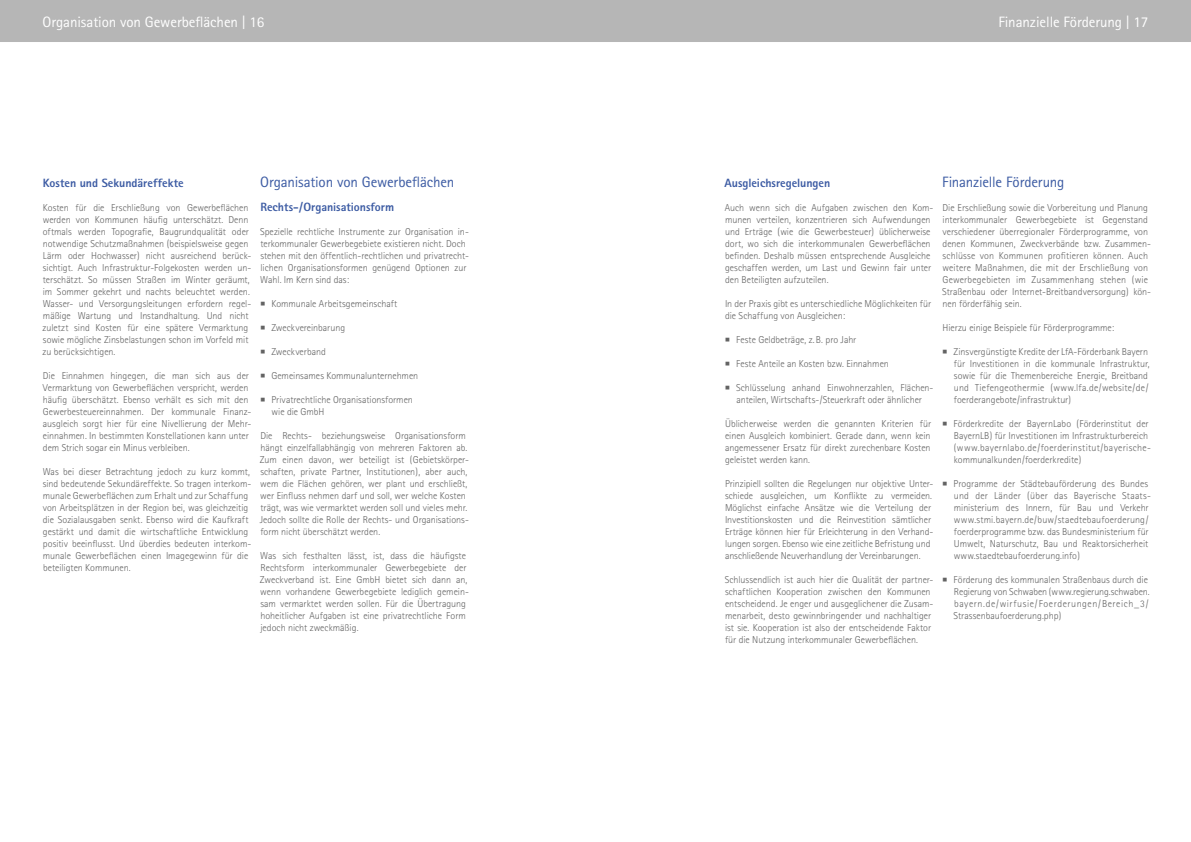
<style>
.page{position:relative;width:1191px;height:842px;background:#fff}
.page>*{position:absolute;margin:0;border:0;box-sizing:border-box;transform-origin:0 0}
.t1{font:15px "Rotis Sans Serif";letter-spacing:-.005em;color:#fff}
.t2{font:15px "Rotis Sans Serif";letter-spacing:-.01em;color:#3c5ba3}
.t3{font:800 12px "Rotis Sans Serif";color:#3c5ba3}
.t4{font:300 10px/12px "Rotis Sans Serif";color:#636363}
</style>
<div class="page">
<div style="left:0;top:0;width:1191px;height:43px;background:#b6b6b6"></div>
<hr style="left:0;top:42px;width:1191px;height:1px;background:#fff">
<h1 class="t1" style="left:43px;top:13px;width:223px">Organisation von Gewerbeflächen | 16</h1>
<h1 class="t1" style="left:998px;top:13px;width:152px">Finanzielle Förderung | 17</h1>
<p class="t3" style="left:43px;top:175px;width:142px">Kosten und Sekundäreffekte</p>
<p class="t4" style="left:43px;top:201px;width:210px">Kosten für die Erschließung von Gewerbeflächen werden von Kommunen häufig unterschätzt. Denn oftmals werden Topografie, Baugrundqualität oder notwendige Schutzmaßnahmen (beispielsweise gegen Lärm oder Hochwasser) nicht ausreichend berück&shy;sichtigt. Auch Infrastruktur-Folgekosten werden un&shy;terschätzt. So müssen Straßen im Winter geräumt, im Sommer gekehrt und nachts beleuchtet werden.<br>Wasser- und Versorgungsleitungen erfordern regel&shy;mäßige Wartung und Instandhaltung. Und nicht zuletzt sind Kosten für eine spätere Vermarktung sowie mögliche Zinsbelastungen schon im Vorfeld mit zu berücksichtigen.</p>
<p class="t4" style="left:43px;top:369px;width:210px">Die Einnahmen hingegen, die man sich aus der Vermarktung von Gewerbeflächen verspricht, werden häufig überschätzt. Ebenso verhält es sich mit den Gewerbesteuereinnahmen. Der kommunale Finanz&shy;ausgleich sorgt hier für eine Nivellierung der Mehr&shy;einnahmen. In bestimmten Konstellationen kann unter dem Strich sogar ein Minus verbleiben.</p>
<p class="t4" style="left:43px;top:465px;width:210px">Was bei dieser Betrachtung jedoch zu kurz kommt, sind bedeutende Sekundäreffekte. So tragen interkom&shy;munale Gewerbeflächen zum Erhalt und zur Schaffung von Arbeitsplätzen in der Region bei, was gleichzeitig die Sozialausgaben senkt. Ebenso wird die Kaufkraft gestärkt und damit die wirtschaftliche Entwicklung positiv beeinflusst. Und überdies bedeuten interkom&shy;munale Gewerbeflächen einen Imagegewinn für die beteiligten Kommunen.</p>
<h1 class="t2" style="left:260px;top:173px;width:196px">Organisation von Gewerbeflächen</h1>
<p class="t3" style="left:260px;top:199px;width:135px">Rechts-/Organisationsform</p>
<p class="t4" style="left:260px;top:225px;width:210px">Spezielle rechtliche Instrumente zur Organisation in&shy;terkommunaler Gewerbegebiete existieren nicht. Doch stehen mit den öffentlich-rechtlichen und privatrecht&shy;lichen Organisationsformen genügend Optionen zur Wahl. Im Kern sind das:</p>
<p class="t4" style="left:260px;top:297px;width:138px">■ Kommunale Arbeitsgemeinschaft</p>
<p class="t4" style="left:260px;top:321px;width:86px">■ Zweckvereinbarung</p>
<p class="t4" style="left:260px;top:345px;width:67px">■ Zweckverband</p>
<p class="t4" style="left:260px;top:369px;width:159px">■ Gemeinsames Kommunalunternehmen</p>
<p class="t4" style="left:272px;top:393px;width:143px;text-indent:-11px">■ Privatrechtliche Organisationsformen wie die GmbH</p>
<p class="t4" style="left:260px;top:429px;width:211px">Die Rechts- beziehungsweise Organisationsform hängt einzelfallabhängig von mehreren Faktoren ab.<br>Zum einen davon, wer beteiligt ist (Gebietskörper&shy;schaften, private Partner, Institutionen), aber auch, wem die Flächen gehören, wer plant und erschließt, wer Einfluss nehmen darf und soll, wer welche Kosten trägt, was wie vermarktet werden soll und vieles mehr.<br>Jedoch sollte die Rolle der Rechts- und Organisations&shy;form nicht überschätzt werden.</p>
<p class="t4" style="left:260px;top:549px;width:210px">Was sich festhalten lässt, ist, dass die häufigste Rechtsform interkommunaler Gewerbegebiete der Zweckverband ist. Eine GmbH bietet sich dann an, wenn vorhandene Gewerbegebiete lediglich gemein&shy;sam vermarktet werden sollen. Für die Übertragung hoheitlicher Aufgaben ist eine privatrechtliche Form jedoch nicht zweckmäßig.</p>
<p class="t3" style="left:724px;top:175px;width:107px">Ausgleichsregelungen</p>
<p class="t4" style="left:724px;top:201px;width:210px">Auch wenn sich die Aufgaben zwischen den Kom&shy;munen verteilen, konzentrieren sich Aufwendungen und Erträge (wie die Gewerbesteuer) üblicherweise dort, wo sich die interkommunalen Gewerbeflächen befinden. Deshalb müssen entsprechende Ausgleiche geschaffen werden, um Last und Gewinn fair unter den Beteiligten aufzuteilen.</p>
<p class="t4" style="left:725px;top:297px;width:208px">In der Praxis gibt es unterschiedliche Möglichkeiten für die Schaffung von Ausgleichen:</p>
<p class="t4" style="left:725px;top:333px;width:133px">■ Feste Geldbeträge, z.B. pro Jahr</p>
<p class="t4" style="left:725px;top:357px;width:165px">■ Feste Anteile an Kosten bzw. Einnahmen</p>
<p class="t4" style="left:725px;top:381px;width:209px;text-align:center">■ Schlüsselung anhand Einwohnerzahlen, Flächen&shy;anteilen, Wirtschafts-/Steuerkraft oder ähnlicher</p>
<p class="t4" style="left:725px;top:417px;width:208px;text-align:justify">Üblicherweise werden die genannten Kriterien für einen Ausgleich kombiniert. Gerade dann, wenn kein angemessener Ersatz für direkt zurechenbare Kosten geleistet werden kann.</p>
<p class="t4" style="left:725px;top:477px;width:210px">Prinzipiell sollten die Regelungen nur objektive Unter&shy;schiede ausgleichen, um Konflikte zu vermeiden.<br>Möglichst einfache Ansätze wie die Verteilung der Investitionskosten und die Reinvestition sämtlicher Erträge können hier für Erleichterung in den Verhand&shy;lungen sorgen. Ebenso wie eine zeitliche Befristung und anschließende Neuverhandlung der Vereinbarungen.</p>
<p class="t4" style="left:724px;top:573px;width:210px">Schlussendlich ist auch hier die Qualität der partner&shy;schaftlichen Kooperation zwischen den Kommunen entscheidend. Je enger und ausgeglichener die Zusam&shy;menarbeit, desto gewinnbringender und nachhaltiger ist sie. Kooperation ist also der entscheidende Faktor für die Nutzung interkommunaler Gewerbeflächen.</p>
<h1 class="t2" style="left:942px;top:173px;width:124px">Finanzielle Förderung</h1>
<p class="t4" style="left:942px;top:201px;width:210px">Die Erschließung sowie die Vorbereitung und Planung interkommunaler Gewerbegebiete ist Gegenstand verschiedener überregionaler Förderprogramme, von denen Kommunen, Zweckverbände bzw. Zusammen&shy;schlüsse von Kommunen profitieren können. Auch weitere Maßnahmen, die mit der Erschließung von Gewerbegebieten im Zusammenhang stehen (wie Straßenbau oder Internet-Breitbandversorgung) kön&shy;nen förderfähig sein.</p>
<p class="t4" style="left:942px;top:321px;width:173px">Hierzu einige Beispiele für Förderprogramme:</p>
<p class="t4" style="left:954px;top:345px;width:197px;text-indent:-11px">■ Zinsvergünstigte Kredite der LfA-Förderbank Bayern für Investitionen in die kommunale Infrastruktur, sowie für die Themenbereiche Energie, Breitband und Tiefengeothermie (www.lfa.de/website/de/ foerderangebote/infrastruktur)</p>
<p class="t4" style="left:953px;top:417px;width:199px;text-indent:-11px">■ Förderkredite der BayernLabo (Förderinstitut der BayernLB) für Investitionen im Infrastrukturbereich (www.bayernlabo.de/foerderinstitut/bayerische&shy;kommunalkunden/foerderkredite)</p>
<p class="t4" style="left:953px;top:477px;width:199px;text-indent:-11px">■ Programme der Städtebauförderung des Bundes und der Länder (über das Bayerische Staats&shy;ministerium des Innern, für Bau und Verkehr www.stmi.bayern.de/buw/staedtebaufoerderung/ foerderprogramme bzw. das Bundesministerium für Umwelt, Naturschutz, Bau und Reaktorsicherheit www.staedtebaufoerderung.info)</p>
<p class="t4" style="left:953px;top:573px;width:197px;text-indent:-11px">■ Förderung des kommunalen Straßenbaus durch die Regierung von Schwaben (www.regierung.schwaben. bayern.de/wirfusie/Foerderungen/Bereich_3/ Strassenbaufoerderung.php)</p>
</div>
